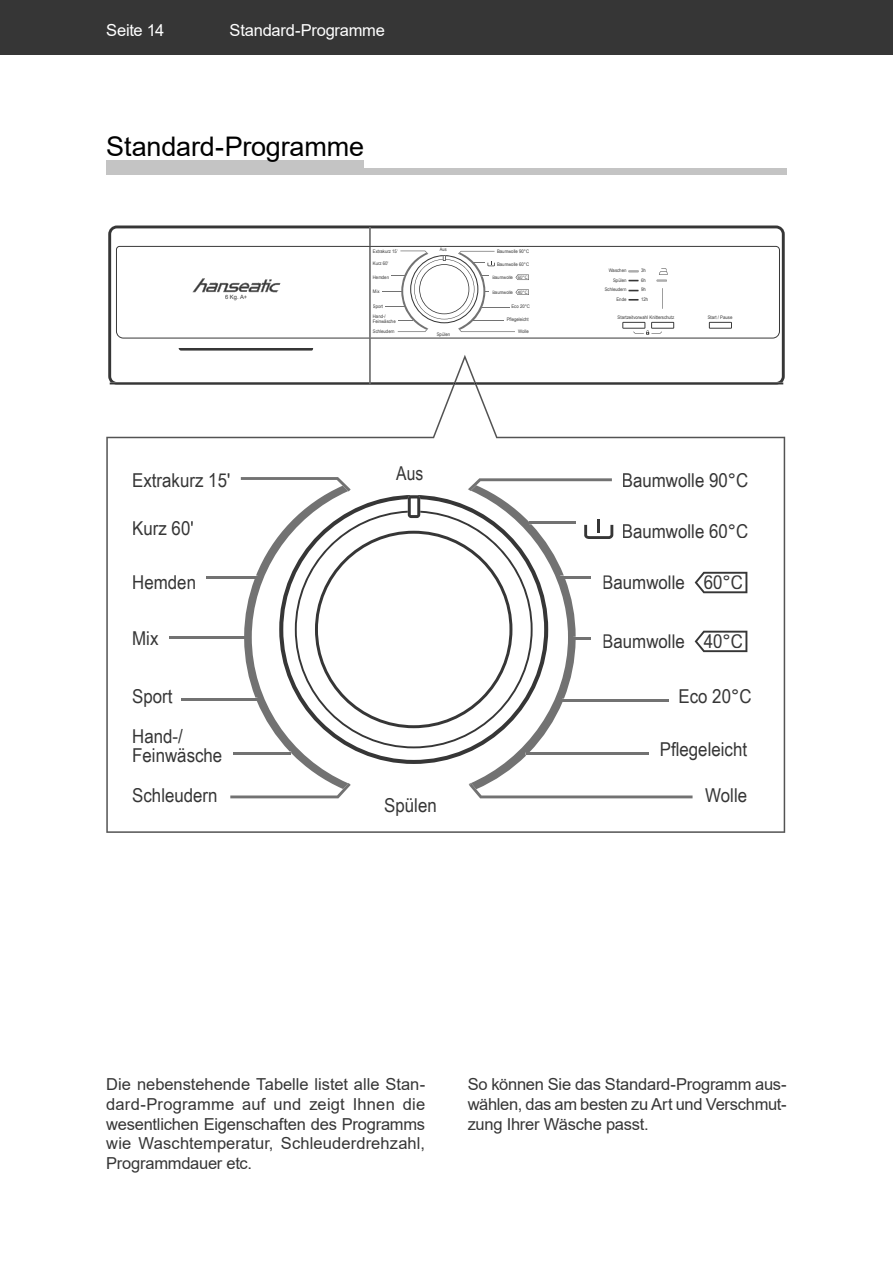
<style>
.page{position:relative;width:893px;height:1263px;background:#fff}
.page>*{position:absolute;margin:0;border:0;box-sizing:border-box;transform-origin:0 0}
.t1{font:27px "Arial";letter-spacing:-.005em;color:#000}
.t2{font:19.2px/19.2px "Arial Narrow";color:#363636;scale:1.08 1}
.t3{font:19.2px "Arial Narrow";color:#363636}
.t4{font:16.5px/19.8px "Arial";letter-spacing:-.015em;color:#363636;text-align:justify}
.t5{font:16.5px "Arial";letter-spacing:-.015em;color:#fff}
.t6{font:5.85px "Arial";color:#363636}
.t7{font:4.8px/4.8px "Arial Narrow";color:#363636;scale:1.08 1}
.t8{font:4.8px "Arial Narrow";color:#363636}
</style>
<div class="page">
<div style="left:0;top:0;width:893px;height:54px;background:#363636"></div>
<div style="left:106px;top:161px;width:258px;height:12px;background:#c4c4c4"></div>
<div style="left:106px;top:168px;width:681px;height:6px;background:#c4c4c4"></div>
<svg style="left:106px;top:382px;width:679px;height:451px"></svg>
<svg style="left:110px;top:227px;width:673px;height:158px"></svg>
<hr style="left:181px;top:698px;width:76px;height:2px;background:#727272">
<hr style="left:169px;top:636px;width:77px;height:3px;background:#727272">
<hr style="left:206px;top:576px;width:51px;height:2px;background:#727272">
<svg style="left:230px;top:477px;width:517px;height:321px"></svg>
<p class="t5" style="left:106px;top:21px;width:59px">Seite 14</p>
<p class="t5" style="left:230px;top:21px;width:157px">Standard-Programme</p>
<h1 class="t1" style="left:106px;top:131px;width:259px">Standard-Programme</h1>
<p class="t6" style="left:225px;top:294px;width:24px">6 Kg. A+</p>
<p class="t7" style="left:373px;top:249px;width:25px">Extrakurz 15'</p>
<p class="t7" style="left:373px;top:261px;width:16px">Kurz 60'</p>
<p class="t7" style="left:373px;top:275px;width:16px">Hemden</p>
<p class="t7" style="left:373px;top:289px;width:8px">Mix</p>
<p class="t7" style="left:373px;top:304px;width:11px">Sport</p>
<p class="t7" style="left:373px;top:314px;width:23px">Hand-/<br>Feinwäsche</p>
<p class="t7" style="left:373px;top:329px;width:22px">Schleudern</p>
<p class="t8" style="left:440px;top:247px;width:8px">Aus</p>
<p class="t7" style="left:437px;top:331px;width:14px">Spülen</p>
<p class="t7" style="left:497px;top:249px;width:31px">Baumwolle 90°C</p>
<p class="t7" style="left:497px;top:262px;width:31px">Baumwolle 60°C</p>
<p class="t7" style="left:492px;top:275px;width:35px">Baumwolle 60°C</p>
<p class="t7" style="left:492px;top:290px;width:35px">Baumwolle 40°C</p>
<p class="t7" style="left:511px;top:304px;width:19px">Eco 20°C</p>
<p class="t7" style="left:507px;top:317px;width:22px">Pflegeleicht</p>
<p class="t7" style="left:518px;top:329px;width:11px">Wolle</p>
<p class="t2" style="left:132px;top:471px;width:92px">Extrakurz 15'</p>
<p class="t2" style="left:132px;top:519px;width:58px">Kurz 60'</p>
<p class="t2" style="left:132px;top:573px;width:61px">Hemden</p>
<p class="t2" style="left:132px;top:629px;width:26px">Mix</p>
<p class="t2" style="left:132px;top:686px;width:39px">Sport</p>
<p class="t2" style="left:132px;top:726px;width:85px">Hand-/<br>Feinwäsche</p>
<p class="t2" style="left:132px;top:786px;width:81px">Schleudern</p>
<p class="t3" style="left:396px;top:462px;width:29px">Aus</p>
<p class="t2" style="left:384px;top:796px;width:50px">Spülen</p>
<p class="t7" style="left:609px;top:268px;width:18px">Waschen</p>
<p class="t7" style="left:641px;top:268px;width:6px">3h</p>
<p class="t7" style="left:613px;top:278px;width:14px">Spülen</p>
<p class="t7" style="left:641px;top:278px;width:6px">6h</p>
<p class="t7" style="left:605px;top:287px;width:22px">Schleudern</p>
<p class="t7" style="left:641px;top:287px;width:6px">9h</p>
<p class="t7" style="left:616px;top:296px;width:11px">Ende</p>
<p class="t7" style="left:618px;top:314px;width:54px">Startzeitvorwahl Knitterschutz</p>
<p class="t7" style="left:708px;top:314px;width:24px">Start / Pause</p>
<p class="t7" style="left:641px;top:296px;width:8px">12h</p>
<p class="t2" style="left:622px;top:471px;width:119px">Baumwolle 90°C</p>
<p class="t2" style="left:622px;top:521px;width:119px">Baumwolle 60°C</p>
<p class="t2" style="left:602px;top:573px;width:132px">Baumwolle 60°C</p>
<p class="t2" style="left:602px;top:631px;width:132px">Baumwolle 40°C</p>
<p class="t2" style="left:678px;top:686px;width:69px">Eco 20°C</p>
<p class="t2" style="left:660px;top:740px;width:82px">Pflegeleicht</p>
<p class="t2" style="left:705px;top:786px;width:40px">Wolle</p>
<p class="t4" style="left:106px;top:1074px;width:320px">Die nebenstehende Tabelle listet alle Stan&shy;dard-Programme auf und zeigt Ihnen die wesentlichen Eigenschaften des Programms wie Waschtemperatur, Schleuderdrehzahl, Programmdauer etc.</p>
<p class="t4" style="left:468px;top:1074px;width:320px">So können Sie das Standard-Programm aus&shy;wählen, das am besten zu Art und Verschmut&shy;zung Ihrer Wäsche passt.</p>
</div>
